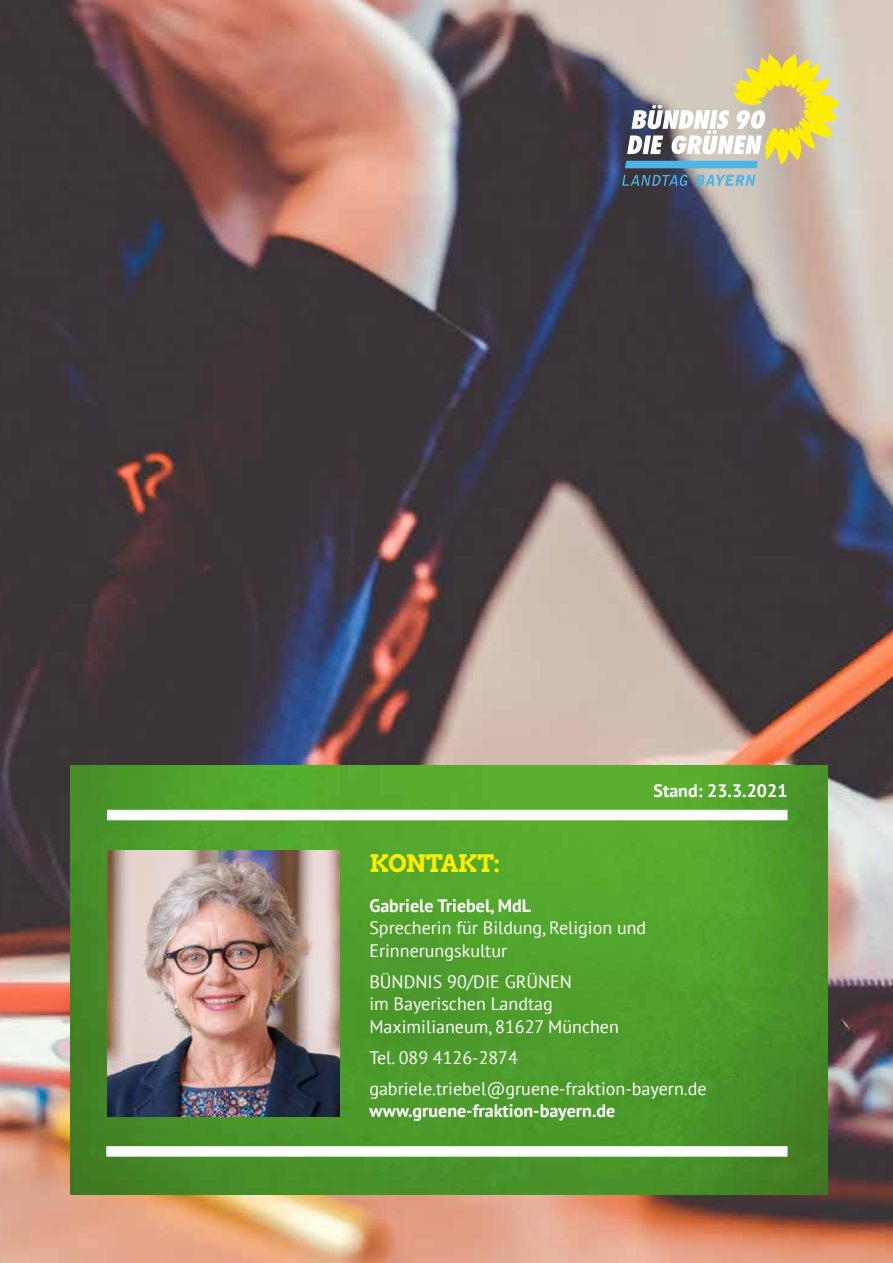
<style>
.page{position:relative;width:893px;height:1263px;background:#fff}
.page>*{position:absolute;margin:0;border:0;box-sizing:border-box;transform-origin:0 0}
.Kontakt_Spenden_gelb{font:24px "Arvo Gruen";letter-spacing:-.025em;color:#fe0}
.Kontakt_Spenden_weiß{font:18px/22.5px "PT Sans";color:#fff}
.Kontakt_Spenden_weiß-2{font:700 18px "PT Sans";color:#fff}
</style>
<div class="page">
<img style="left:0;top:0;width:893px;height:1263px">
<img style="left:70px;top:765px;width:757px;height:430px">
<div style="left:107px;top:810px;width:680px;height:10px;background:#fff"></div>
<div style="left:106px;top:1146px;width:681px;height:11px;background:#fff"></div>
<img style="left:107px;top:851px;width:232px;height:266px">
<svg style="left:622px;top:175px;width:133px;height:11px"></svg>
<svg style="left:625px;top:54px;width:214px;height:114px;background:#ccc698"></svg>
<p class="Kontakt_Spenden_weiß-2" style="left:654px;top:779px;width:135px">Stand: 23.3.2021</p>
<p class="Kontakt_Spenden_gelb" style="left:369px;top:847px;width:132px">KONTAKT:</p>
<p class="Kontakt_Spenden_weiß-2" style="left:369px;top:893px;width:163px">Gabriele Triebel, MdL</p>
<p class="Kontakt_Spenden_weiß" style="left:369px;top:916px;width:278px">Sprecherin für Bildung, Religion und<br>Erinnerungskultur</p>
<p class="Kontakt_Spenden_weiß" style="left:369px;top:970px;width:204px">BÜNDNIS 90/DIE GRÜNEN</p>
<p class="Kontakt_Spenden_weiß" style="left:369px;top:992px;width:185px">im Bayerischen Landtag</p>
<p class="Kontakt_Spenden_weiß" style="left:369px;top:1015px;width:251px">Maximilianeum, 81627 München</p>
<p class="Kontakt_Spenden_weiß" style="left:369px;top:1046px;width:150px">Tel. 089 4126-2874</p>
<p class="Kontakt_Spenden_weiß" style="left:369px;top:1077px;width:339px">gabriele.triebel@gruene-fraktion-bayern.de</p>
<p class="Kontakt_Spenden_weiß-2" style="left:369px;top:1099px;width:247px">www.gruene-fraktion-bayern.de</p>
</div>
